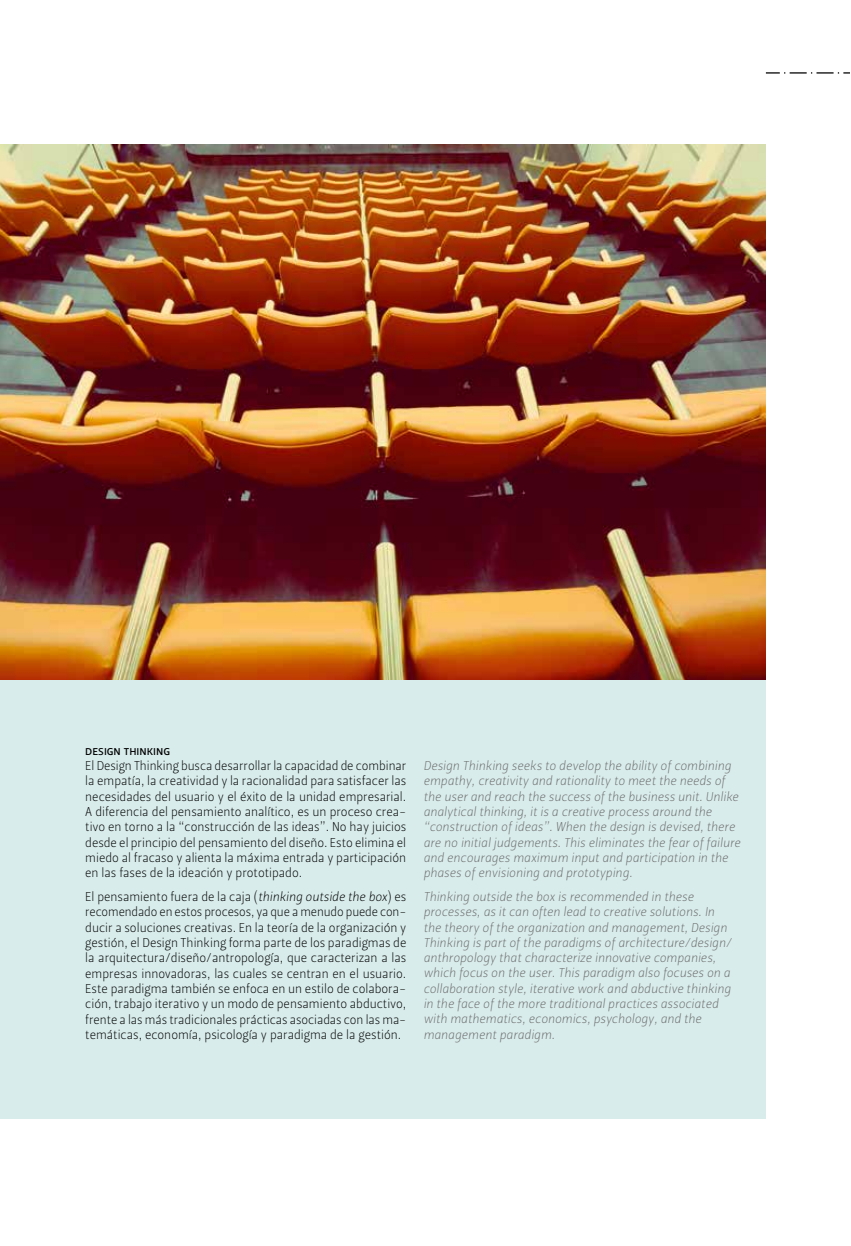
<style>
.page{position:relative;width:851px;height:1246px;background:#fff}
.page>*{position:absolute;margin:0;border:0;box-sizing:border-box;transform-origin:0 0}
.t1{font:12.75px/15.3px "Leitura Sans Grot 1";color:#000;text-align:justify}
.t2{font:12.75px/15.3px "Leitura Sans Italic 1";color:#6e6e6e}
.t3{font:12.75px "Leitura Sans Grot 2";color:#000}
.s1{font-family:"Leitura Sans Italic 1"}
</style>
<div class="page">
<div style="left:0;top:652px;width:765px;height:466px;background:#d8eceb"></div>
<svg style="left:765px;top:72px;width:84px;height:2px"></svg>
<img style="left:0;top:145px;width:765px;height:534px">
<p class="t3" style="left:85px;top:743px;width:86px">DESIGN THINKING</p>
<p class="t1" style="left:85px;top:758px;width:322px">El Design Thinking busca desarrollar la capacidad de combinar la empatía, la creatividad y la racionalidad para satisfacer las necesidades del usuario y el éxito de la unidad empresarial.<br>A diferencia del pensamiento analítico, es un proceso crea&shy;tivo en torno a la “construcción de las ideas”. No hay juicios desde el principio del pensamiento del diseño. Esto elimina el miedo al fracaso y alienta la máxima entrada y participación en las fases de la ideación y prototipado.</p>
<p class="t1" style="left:85px;top:889px;width:322px">El pensamiento fuera de la caja (<span class="s1">thinking outside the box</span>) es recomendado en estos procesos, ya que a menudo puede con&shy;ducir a soluciones creativas. En la teoría de la organización y gestión, el Design Thinking forma parte de los paradigmas de la arquitectura/diseño/antropología, que caracterizan a las empresas innovadoras, las cuales se centran en el usuario.<br>Este paradigma también se enfoca en un estilo de colabora&shy;ción, trabajo iterativo y un modo de pensamiento abductivo, frente a las más tradicionales prácticas asociadas con las ma&shy;temáticas, economía, psicología y paradigma de la gestión.</p>
<p class="t2" style="left:423px;top:758px;width:319px">Design Thinking seeks to develop the ability of combining empathy, creativity and rationality to meet the needs of the user and reach the success of the business unit. Unlike analytical thinking, it is a creative process around the “construction of ideas”. When the design is devised, there are no initial judgements. This eliminates the fear of failure and encourages maximum input and participation in the phases of envisioning and prototyping.</p>
<p class="t2" style="left:423px;top:889px;width:309px">Thinking outside the box is recommended in these processes, as it can often lead to creative solutions. In the theory of the organization and management, Design Thinking is part of the paradigms of architecture/design/ anthropology that characterize innovative companies, which focus on the user. This paradigm also focuses on a collaboration style, iterative work and abductive thinking in the face of the more traditional practices associated with mathematics, economics, psychology, and the management paradigm.</p>
</div>
